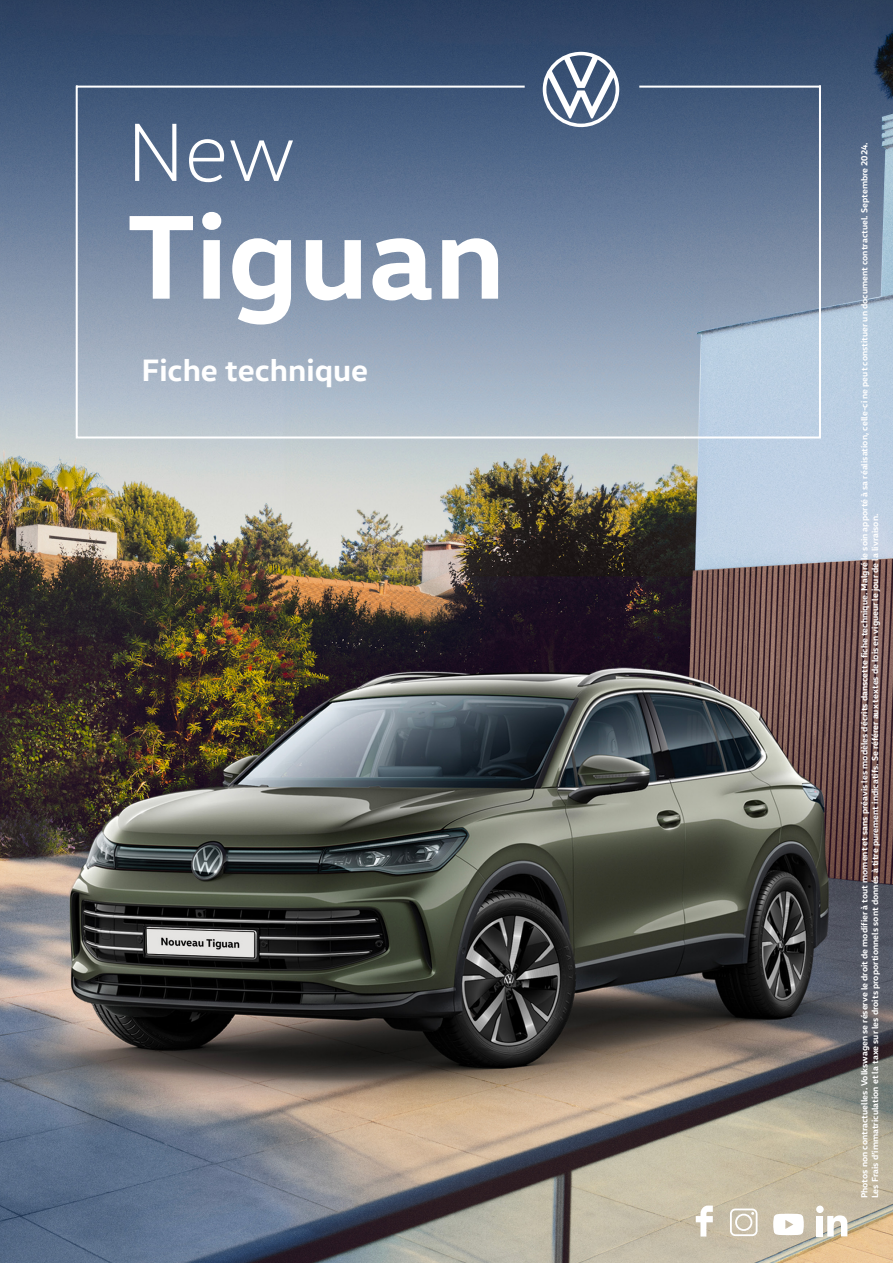
<style>
.page{position:relative;width:893px;height:1263px;background:#fff}
.page>*{position:absolute;margin:0;border:0;box-sizing:border-box;transform-origin:0 0}
.t1{font:700 121.5px "VW Head";color:#fff}
.t2{font:300 84px "VW Head";color:#fff}
.t3{font:700 31.5px "VW Head";color:#fff}
.t4{font:700 9px "VW Head";color:#fff}
</style>
<div class="page">
<img style="left:0;top:0;width:893px;height:1263px">
<svg style="left:696px;top:1205px;width:17px;height:31px"></svg>
<svg style="left:773px;top:1214px;width:31px;height:21px"></svg>
<div style="left:730px;top:1208px;width:27px;height:28px;border:2px solid #fff;border-radius:4px"></div>
<div style="left:735px;top:1214px;width:17px;height:17px;border:2px solid #fff;border-radius:50%"></div>
<svg style="left:827px;top:1215px;width:20px;height:21px"></svg>
<div style="left:817px;top:1216px;width:6px;height:20px;background:#fff"></div>
<div style="left:816px;top:1205px;width:8px;height:8px;background:#fff;border-radius:50%"></div>
<svg style="left:543px;top:52px;width:76px;height:32px"></svg>
<svg style="left:74px;top:84px;width:749px;height:355px;background:#7e90a9"></svg>
<p class="t2" style="left:127px;top:103px;width:170px">New</p>
<p class="t1" style="left:127px;top:178px;width:380px">Tiguan</p>
<p class="t3" style="left:141px;top:350px;width:228px">Fiche technique</p>
<p class="t4" style="left:858px;top:1198px;width:1058px;rotate:-90deg">Photos non contractuelles. Volkswagen se réserve le droit de modifier à tout moment et sans préavis les modèles décrits danscette fiche technique. Malgré le soin apporté à sa réalisation, celle-ci ne peut constituer un document contractuel. Septembre 2024.</p>
<p class="t4" style="left:869px;top:1198px;width:686px;rotate:-90deg">Les Frais d’immatriculation et la taxe sur les droits proportionnels sont donnés à titre purement indicatifs. Se référer aux textes de lois en vigueur le jour de la livraison.</p>
</div>
